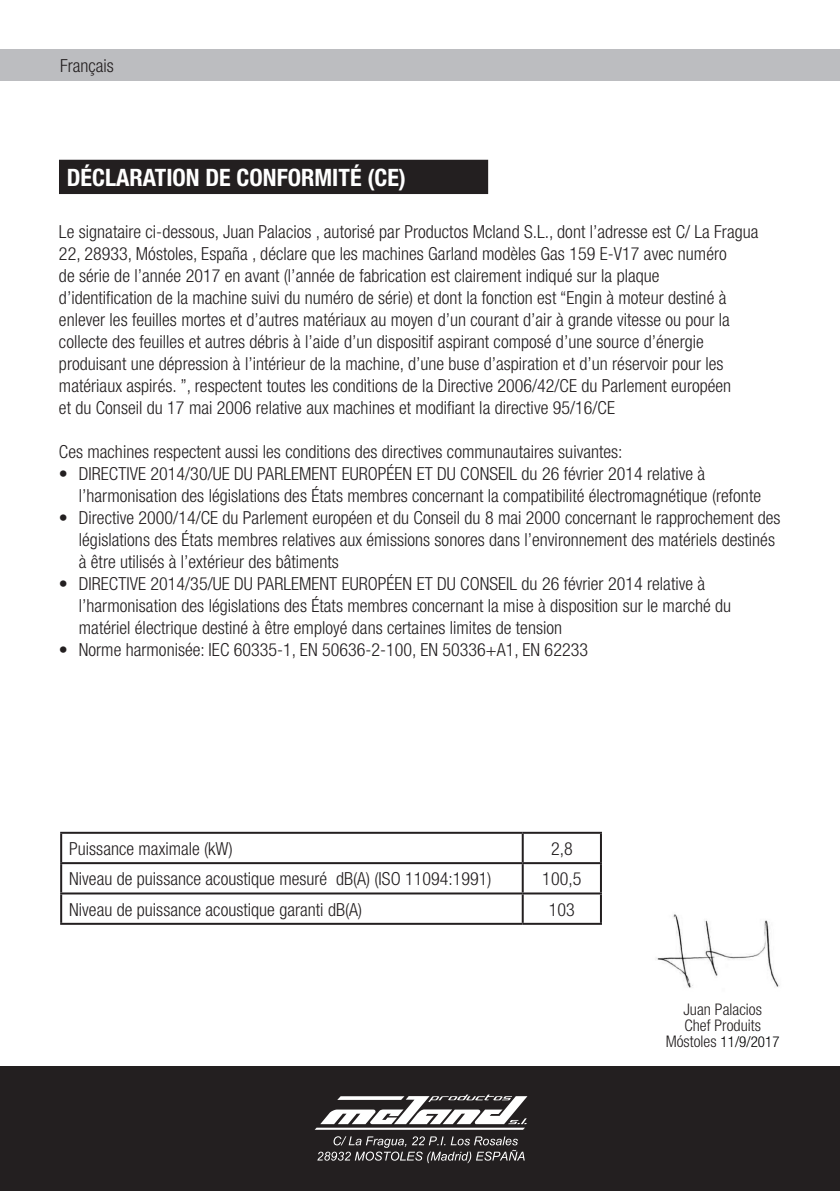
<style>
.page{position:relative;width:840px;height:1191px;background:#fff}
.page>*{position:absolute;margin:0;border:0;box-sizing:border-box;transform-origin:0 0}
.t1{font:700 condensed 24px "Helvetica Neue";color:#fff}
.t2{font:300 condensed 18px/22px "Helvetica Neue";color:#231f20}
.t3{font:300 condensed 16px/16px "Helvetica Neue";color:#231f20}
.t4{font:300 condensed 15px "Helvetica Neue";color:#000}
.s1{font-size:16px;color:#231f20}
</style>
<div class="page">
<div style="left:0;top:50px;width:839px;height:31px;background:#bcbdc0"></div>
<div style="left:60px;top:161px;width:427px;height:32px;background:#231f20"></div>
<div style="left:59px;top:160px;width:429px;height:34px;border:2px solid #231f20"></div>
<img style="left:656px;top:914px;width:124px;height:74px">
<hr style="left:60px;top:831px;width:462px;height:2px;background:#231f20">
<hr style="left:60px;top:833px;width:2px;height:29px;background:#231f20">
<hr style="left:522px;top:831px;width:79px;height:2px;background:#231f20">
<hr style="left:521px;top:833px;width:2px;height:29px;background:#231f20">
<hr style="left:599px;top:833px;width:2px;height:29px;background:#231f20">
<hr style="left:60px;top:862px;width:462px;height:2px;background:#231f20">
<hr style="left:60px;top:864px;width:2px;height:28px;background:#231f20">
<hr style="left:522px;top:862px;width:79px;height:2px;background:#231f20">
<hr style="left:521px;top:864px;width:2px;height:28px;background:#231f20">
<hr style="left:599px;top:864px;width:2px;height:28px;background:#231f20">
<hr style="left:60px;top:892px;width:462px;height:2px;background:#231f20">
<hr style="left:60px;top:894px;width:2px;height:28px;background:#231f20">
<hr style="left:522px;top:892px;width:79px;height:2px;background:#231f20">
<hr style="left:521px;top:894px;width:2px;height:28px;background:#231f20">
<hr style="left:599px;top:894px;width:2px;height:28px;background:#231f20">
<hr style="left:60px;top:922px;width:462px;height:2px;background:#231f20">
<hr style="left:522px;top:922px;width:79px;height:2px;background:#231f20">
<div style="left:0;top:1066px;width:839px;height:125px;background:#231f20"></div>
<svg style="left:315px;top:1094px;width:212px;height:35px"></svg>
<svg style="left:317px;top:1136px;width:207px;height:27px"></svg>
<p class="t2" style="left:60px;top:55px;width:55px">Français</p>
<h1 class="t1" style="left:67px;top:163px;width:340px">DÉCLARATION DE CONFORMITÉ (CE)</h1>
<p class="t2" style="left:59px;top:220px;width:700px">Le signataire ci-dessous, Juan Palacios , autorisé par Productos Mcland S.L., dont l’adresse est C/ La Fragua 22, 28933, Móstoles, España , déclare que les machines Garland modèles Gas 159 E-V17 avec numéro<br>de série de l’année 2017 en avant (l’année de fabrication est clairement indiqué sur la plaque<br>d’identification de la machine suivi du numéro de série) et dont la fonction est “Engin à moteur destiné à enlever les feuilles mortes et d’autres matériaux au moyen d’un courant d’air à grande vitesse ou pour la collecte des feuilles et autres débris à l’aide d’un dispositif aspirant composé d’une source d’énergie produisant une dépression à l’intérieur de la machine, d’une buse d’aspiration et d’un réservoir pour les matériaux aspirés. ”, respectent toutes les conditions de la Directive 2006/42/CE du Parlement européen<br>et du Conseil du 17 mai 2006 relative aux machines et modifiant la directive 95/16/CE</p>
<p class="t2" style="left:59px;top:440px;width:565px">Ces machines respectent aussi les conditions des directives communautaires suivantes:</p>
<p class="t2" style="left:79px;top:462px;width:683px;text-indent:-20px">• DIRECTIVE 2014/30/UE DU PARLEMENT EUROPÉEN ET DU CONSEIL du 26 février 2014 relative à l’harmonisation des législations des États membres concernant la compatibilité électromagnétique (refonte</p>
<p class="t2" style="left:79px;top:506px;width:702px;text-indent:-20px">• Directive 2000/14/CE du Parlement européen et du Conseil du 8 mai 2000 concernant le rapprochement des législations des États membres relatives aux émissions sonores dans l’environnement des matériels destinés à être utilisés à l’extérieur des bâtiments</p>
<p class="t2" style="left:79px;top:572px;width:653px;text-indent:-20px">• DIRECTIVE 2014/35/UE DU PARLEMENT EUROPÉEN ET DU CONSEIL du 26 février 2014 relative à l’harmonisation des législations des États membres concernant la mise à disposition sur le marché du matériel électrique destiné à être employé dans certaines limites de tension</p>
<p class="t2" style="left:59px;top:638px;width:530px">• Norme harmonisée: IEC 60335-1, EN 50636-2-100, EN 50336+A1, EN 62233</p>
<p class="t2" style="left:69px;top:837px;width:165px">Puissance maximale (kW)</p>
<p class="t2" style="left:550px;top:837px;width:23px">2,8</p>
<p class="t2" style="left:69px;top:868px;width:423px">Niveau de puissance acoustique mesuré dB(A) (ISO 11094:1991)</p>
<p class="t2" style="left:542px;top:868px;width:41px">100,5</p>
<p class="t2" style="left:69px;top:898px;width:294px">Niveau de puissance acoustique garanti dB(A)</p>
<p class="t2" style="left:548px;top:898px;width:27px">103</p>
<p class="t3" style="left:683px;top:1001px;width:80px">Juan Palacios<br>Chef Produits</p>
<p class="t4" style="left:665px;top:1032px;width:115px"><span class="s1">Móstoles</span> 11/9/2017</p>
</div>
